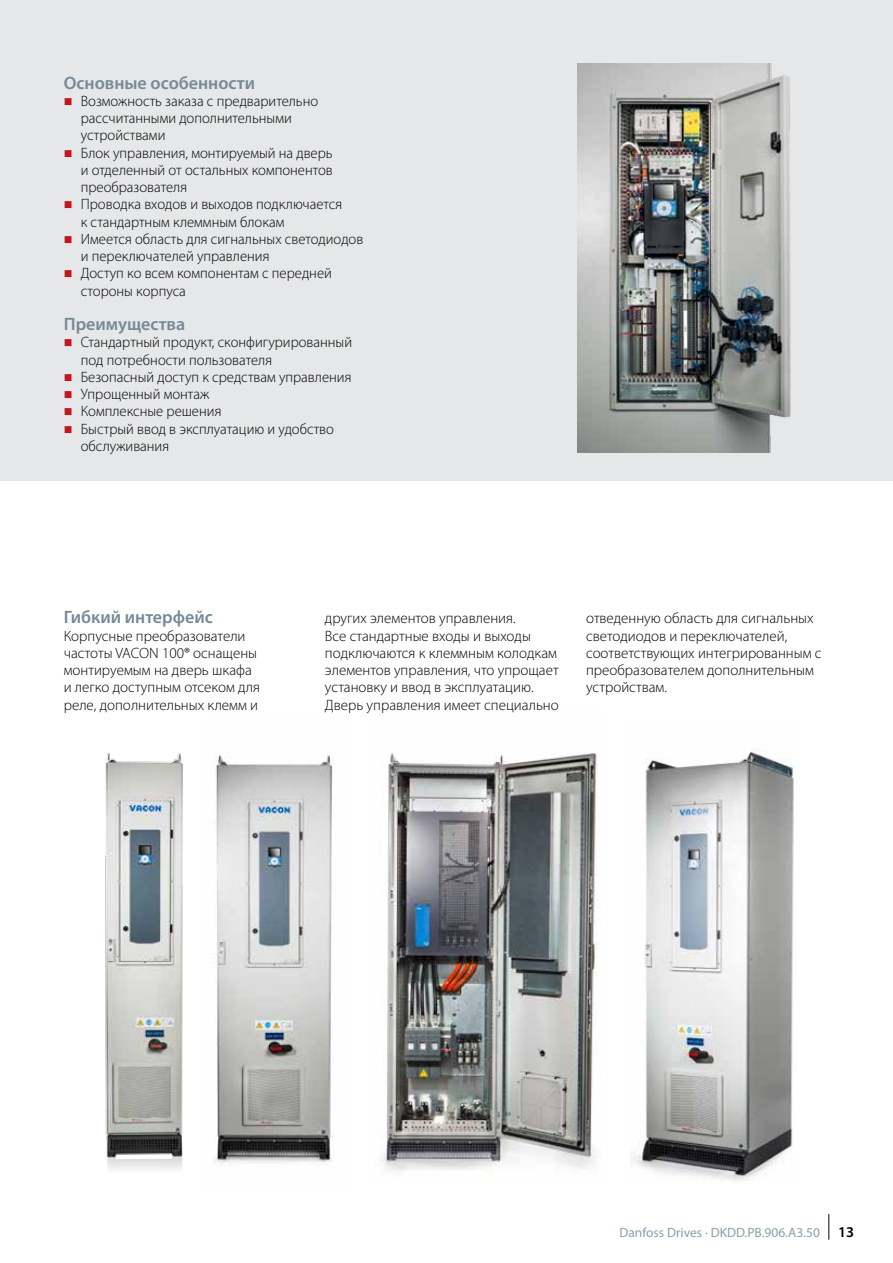
<style>
.page{position:relative;width:893px;height:1263px;background:#fff}
.page>*{position:absolute;margin:0;border:0;box-sizing:border-box;transform-origin:0 0}
.t1{font:600 18px "Myriad Pro";color:#748a96}
.t2{font:300 15px/17.2px "Myriad Pro";color:#000}
.t3{font:13.5px "Myriad Pro";color:#8b9faa}
.s1{font-weight:600;font-size:15px;color:#000}
</style>
<div class="page">
<div style="left:0;top:0;width:893px;height:480px;background:#e6e7e8"></div>
<img style="left:213px;top:753px;width:120px;height:414px">
<img style="left:105px;top:753px;width:78px;height:417px">
<img style="left:630px;top:749px;width:164px;height:432px">
<img style="left:381px;top:753px;width:217px;height:422px">
<img style="left:577px;top:64px;width:214px;height:389px">
<svg style="left:828px;top:1214px;width:1px;height:25px"></svg>
<p class="t1" style="left:64px;top:72px;width:193px">Основные особенности</p>
<p class="t2" style="left:81px;top:92px;width:284px">Возможность заказа с предварительно рассчитанными дополнительными устройствами<br>Блок управления, монтируемый на дверь<br>и отделенный от остальных компонентов преобразователя<br>Проводка входов и выходов подключается<br>к стандартным клеммным блокам<br>Имеется область для сигнальных светодиодов и переключателей управления<br>Доступ ко всем компонентам с передней стороны корпуса</p>
<p class="t1" style="left:64px;top:314px;width:123px">Преимущества</p>
<p class="t2" style="left:81px;top:333px;width:273px">Стандартный продукт, сконфигурированный под потребности пользователя<br>Безопасный доступ к средствам управления<br>Упрощенный монтаж<br>Комплексные решения<br>Быстрый ввод в эксплуатацию и удобство обслуживания</p>
<p class="t1" style="left:64px;top:607px;width:151px">Гибкий интерфейс</p>
<p class="t2" style="left:64px;top:627px;width:198px">Корпусные преобразователи частоты VACON 100® оснащены монтируемым на дверь шкафа и легко доступным отсеком для реле, дополнительных клемм и</p>
<p class="t2" style="left:325px;top:609px;width:235px">других элементов управления.<br>Все стандартные входы и выходы подключаются к клеммным колодкам элементов управления, что упрощает установку и ввод в эксплуатацию.<br>Дверь управления имеет специально</p>
<p class="t2" style="left:586px;top:609px;width:237px">отведенную область для сигнальных светодиодов и переключателей, соответствующих интегрированным с преобразователем дополнительным устройствам.</p>
<p class="t3" style="left:619px;top:1225px;width:236px">Danfoss Drives · DKDD.PB.906.A3.50 <span class="s1">13</span></p>
</div>
